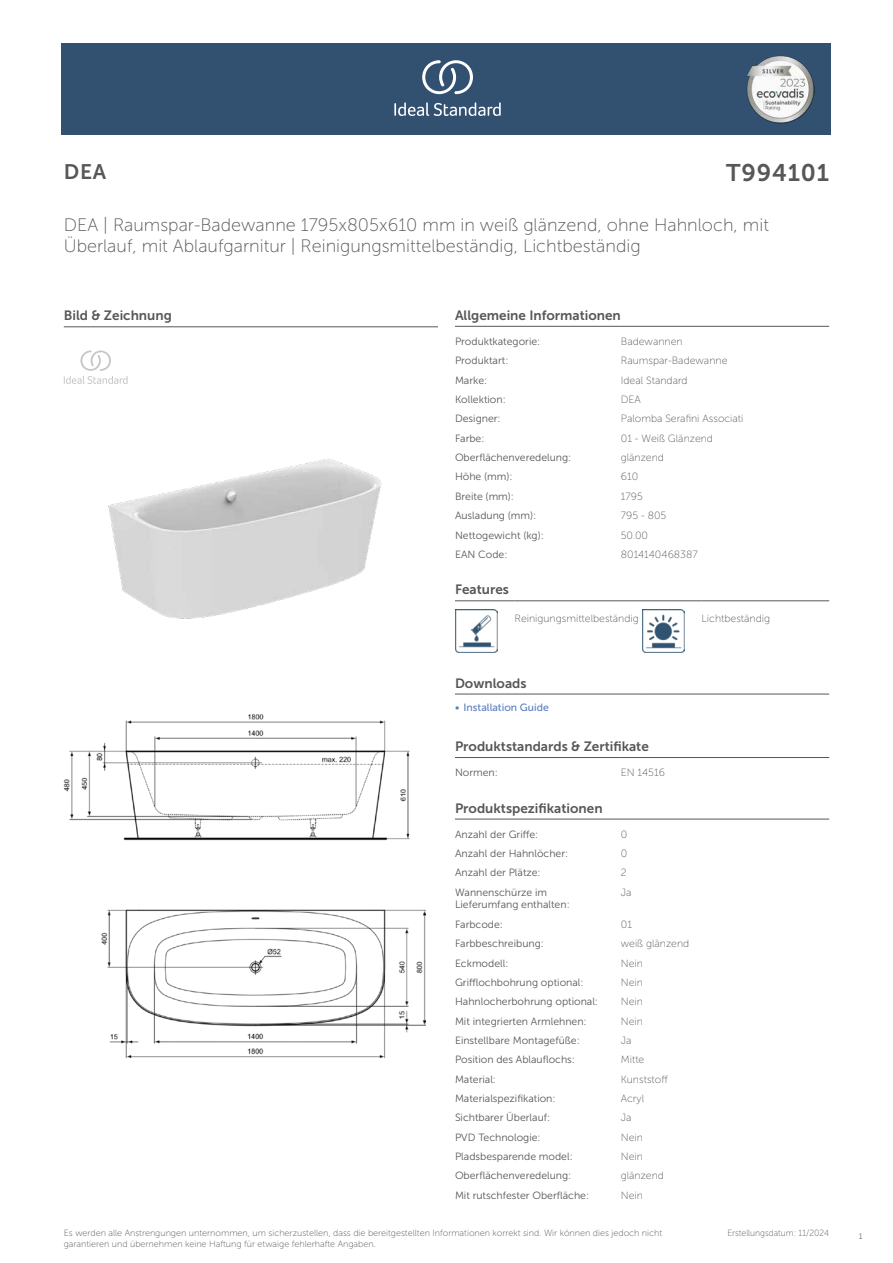
<style>
.page{position:relative;width:893px;height:1263px;background:#fff}
.page>*{position:absolute;margin:0;border:0;box-sizing:border-box;transform-origin:0 0}
.t1{font:24px "Museo Sans 700";letter-spacing:.035em;color:#575756}
.t2{font:21px "Museo Sans 700";color:#575756}
.t3{font:18px/21.6px "Museo Sans 100";color:#575756}
.t4{font:13.5px "Museo Sans 700";color:#575756}
.t5{font:10.5px/12.6px "Museo Sans 300";color:#575756}
.t6{font:10.5px "Museo Sans 100";color:#575756}
.t7{font:10.5px "Museo Sans 500";color:#5b7ebf}
.t8{font:9px/10.8px "Museo Sans 100";color:#575756}
.t9{font:9px "Museo Sans 100";color:#575756;scale:.95 1}
.t10{font:300 9px "Calibri";color:#575756;scale:.95 1}
</style>
<div class="page">
<div style="left:62px;top:43px;width:769px;height:91px;background:#325070"></div>
<hr style="left:455px;top:326px;width:166px;height:1px;background:#575756">
<hr style="left:621px;top:326px;width:208px;height:1px;background:#575756">
<hr style="left:455px;top:600px;width:59px;height:1px;background:#575756">
<hr style="left:514px;top:600px;width:128px;height:1px;background:#575756">
<hr style="left:642px;top:600px;width:60px;height:1px;background:#575756">
<hr style="left:702px;top:600px;width:127px;height:1px;background:#575756">
<img style="left:455px;top:609px;width:42px;height:43px">
<img style="left:642px;top:609px;width:43px;height:43px">
<hr style="left:455px;top:694px;width:187px;height:1px;background:#575756">
<hr style="left:642px;top:694px;width:187px;height:1px;background:#575756">
<hr style="left:455px;top:757px;width:166px;height:1px;background:#575756">
<hr style="left:621px;top:757px;width:208px;height:1px;background:#575756">
<hr style="left:455px;top:819px;width:166px;height:1px;background:#575756">
<hr style="left:621px;top:819px;width:208px;height:1px;background:#575756">
<img style="left:64px;top:714px;width:361px;height:343px">
<hr style="left:64px;top:327px;width:374px;height:1px;background:#575756">
<svg style="left:64px;top:350px;width:64px;height:34px"></svg>
<img style="left:108px;top:459px;width:274px;height:160px">
<svg style="left:394px;top:102px;width:107px;height:14px"></svg>
<svg style="left:422px;top:60px;width:51px;height:34px"></svg>
<img style="left:746px;top:56px;width:68px;height:67px">
<h2 class="t2" style="left:64px;top:160px;width:44px">DEA</h2>
<h1 class="t1" style="left:726px;top:160px;width:105px">T994101</h1>
<h3 class="t3" style="left:64px;top:214px;width:707px">DEA | Raumspar-Badewanne 1795x805x610 mm in weiß glänzend, ohne Hahnloch, mit<br>Überlauf, mit Ablaufgarnitur | Reinigungsmittelbeständig, Lichtbeständig</h3>
<p class="t4" style="left:64px;top:308px;width:110px">Bild &amp; Zeichnung</p>
<p class="t4" style="left:455px;top:308px;width:167px">Allgemeine Informationen</p>
<p class="t5" style="left:455px;top:335px;width:87px">Produktkategorie:</p>
<p class="t6" style="left:621px;top:336px;width:63px">Badewannen</p>
<p class="t5" style="left:455px;top:354px;width:55px">Produktart:</p>
<p class="t6" style="left:621px;top:355px;width:108px">Raumspar-Badewanne</p>
<p class="t5" style="left:455px;top:374px;width:34px">Marke:</p>
<p class="t6" style="left:621px;top:374px;width:68px">Ideal Standard</p>
<p class="t5" style="left:455px;top:393px;width:52px">Kollektion:</p>
<p class="t6" style="left:621px;top:394px;width:22px">DEA</p>
<p class="t5" style="left:455px;top:413px;width:47px">Designer:</p>
<p class="t6" style="left:621px;top:413px;width:124px">Palomba Serafini Associati</p>
<p class="t5" style="left:455px;top:432px;width:31px">Farbe:</p>
<p class="t6" style="left:621px;top:433px;width:94px">01 - Weiß Glänzend</p>
<p class="t5" style="left:455px;top:451px;width:118px">Oberflächenveredelung:</p>
<p class="t6" style="left:621px;top:452px;width:45px">glänzend</p>
<p class="t5" style="left:455px;top:471px;width:59px">Höhe (mm):</p>
<p class="t6" style="left:621px;top:471px;width:19px">610</p>
<p class="t5" style="left:455px;top:490px;width:61px">Breite (mm):</p>
<p class="t6" style="left:621px;top:491px;width:23px">1795</p>
<p class="t5" style="left:455px;top:509px;width:83px">Ausladung (mm):</p>
<p class="t6" style="left:621px;top:510px;width:47px">795 - 805</p>
<p class="t5" style="left:455px;top:529px;width:90px">Nettogewicht (kg):</p>
<p class="t6" style="left:621px;top:529px;width:29px">50.00</p>
<p class="t5" style="left:455px;top:548px;width:54px">EAN Code:</p>
<p class="t6" style="left:621px;top:549px;width:78px">8014140468387</p>
<p class="t4" style="left:455px;top:582px;width:55px">Features</p>
<p class="t6" style="left:514px;top:612px;width:126px">Reinigungsmittelbeständig</p>
<p class="t6" style="left:702px;top:612px;width:70px">Lichtbeständig</p>
<p class="t4" style="left:455px;top:675px;width:73px">Downloads</p>
<p class="t7" style="left:455px;top:701px;width:95px">• Installation Guide</p>
<p class="t4" style="left:455px;top:739px;width:195px">Produktstandards &amp; Zertifikate</p>
<p class="t5" style="left:455px;top:766px;width:44px">Normen:</p>
<p class="t6" style="left:621px;top:767px;width:46px">EN 14516</p>
<p class="t4" style="left:455px;top:800px;width:149px">Produktspezifikationen</p>
<p class="t5" style="left:455px;top:828px;width:85px">Anzahl der Griffe:</p>
<p class="t6" style="left:621px;top:828px;width:8px">0</p>
<p class="t5" style="left:455px;top:847px;width:115px">Anzahl der Hahnlöcher:</p>
<p class="t6" style="left:621px;top:848px;width:8px">0</p>
<p class="t5" style="left:455px;top:867px;width:87px">Anzahl der Plätze:</p>
<p class="t6" style="left:621px;top:867px;width:7px">2</p>
<p class="t5" style="left:455px;top:886px;width:116px">Wannenschürze im<br>Lieferumfang enthalten:</p>
<p class="t6" style="left:621px;top:887px;width:12px">Ja</p>
<p class="t5" style="left:455px;top:918px;width:49px">Farbcode:</p>
<p class="t6" style="left:621px;top:919px;width:13px">01</p>
<p class="t5" style="left:455px;top:937px;width:90px">Farbbeschreibung:</p>
<p class="t6" style="left:621px;top:938px;width:70px">weiß glänzend</p>
<p class="t5" style="left:455px;top:957px;width:55px">Eckmodell:</p>
<p class="t6" style="left:621px;top:957px;width:24px">Nein</p>
<p class="t5" style="left:455px;top:976px;width:130px">Grifflochbohrung optional:</p>
<p class="t6" style="left:621px;top:977px;width:24px">Nein</p>
<p class="t5" style="left:455px;top:995px;width:145px">Hahnlocherbohrung optional:</p>
<p class="t6" style="left:621px;top:996px;width:24px">Nein</p>
<p class="t5" style="left:455px;top:1015px;width:133px">Mit integrierten Armlehnen:</p>
<p class="t6" style="left:621px;top:1015px;width:24px">Nein</p>
<p class="t5" style="left:455px;top:1034px;width:126px">Einstellbare Montagefüße:</p>
<p class="t6" style="left:621px;top:1035px;width:12px">Ja</p>
<p class="t5" style="left:455px;top:1053px;width:121px">Position des Ablauflochs:</p>
<p class="t6" style="left:621px;top:1054px;width:25px">Mitte</p>
<p class="t5" style="left:455px;top:1073px;width:43px">Material:</p>
<p class="t6" style="left:621px;top:1073px;width:48px">Kunststoff</p>
<p class="t5" style="left:455px;top:1092px;width:102px">Materialspezifikation:</p>
<p class="t6" style="left:621px;top:1093px;width:25px">Acryl</p>
<p class="t5" style="left:455px;top:1111px;width:97px">Sichtbarer Überlauf:</p>
<p class="t6" style="left:621px;top:1112px;width:12px">Ja</p>
<p class="t5" style="left:455px;top:1131px;width:87px">PVD Technologie:</p>
<p class="t6" style="left:621px;top:1131px;width:24px">Nein</p>
<p class="t5" style="left:455px;top:1150px;width:119px">Pladsbesparende model:</p>
<p class="t6" style="left:621px;top:1151px;width:24px">Nein</p>
<p class="t5" style="left:455px;top:1169px;width:118px">Oberflächenveredelung:</p>
<p class="t6" style="left:621px;top:1170px;width:45px">glänzend</p>
<p class="t5" style="left:455px;top:1189px;width:136px">Mit rutschfester Oberfläche:</p>
<p class="t6" style="left:621px;top:1189px;width:24px">Nein</p>
<p class="t8" style="left:64px;top:1227px;width:600px">Es werden alle Anstrengungen unternommen, um sicherzustellen, dass die bereitgestellten Informationen korrekt sind. Wir können dies jedoch nicht garantieren und übernehmen keine Haftung für etwaige fehlerhafte Angaben.</p>
<p class="t9" style="left:727px;top:1228px;width:109px">Erstellungsdatum: 11/2024</p>
<p class="t10" style="left:858px;top:1230px;width:6px">1</p>
</div>
